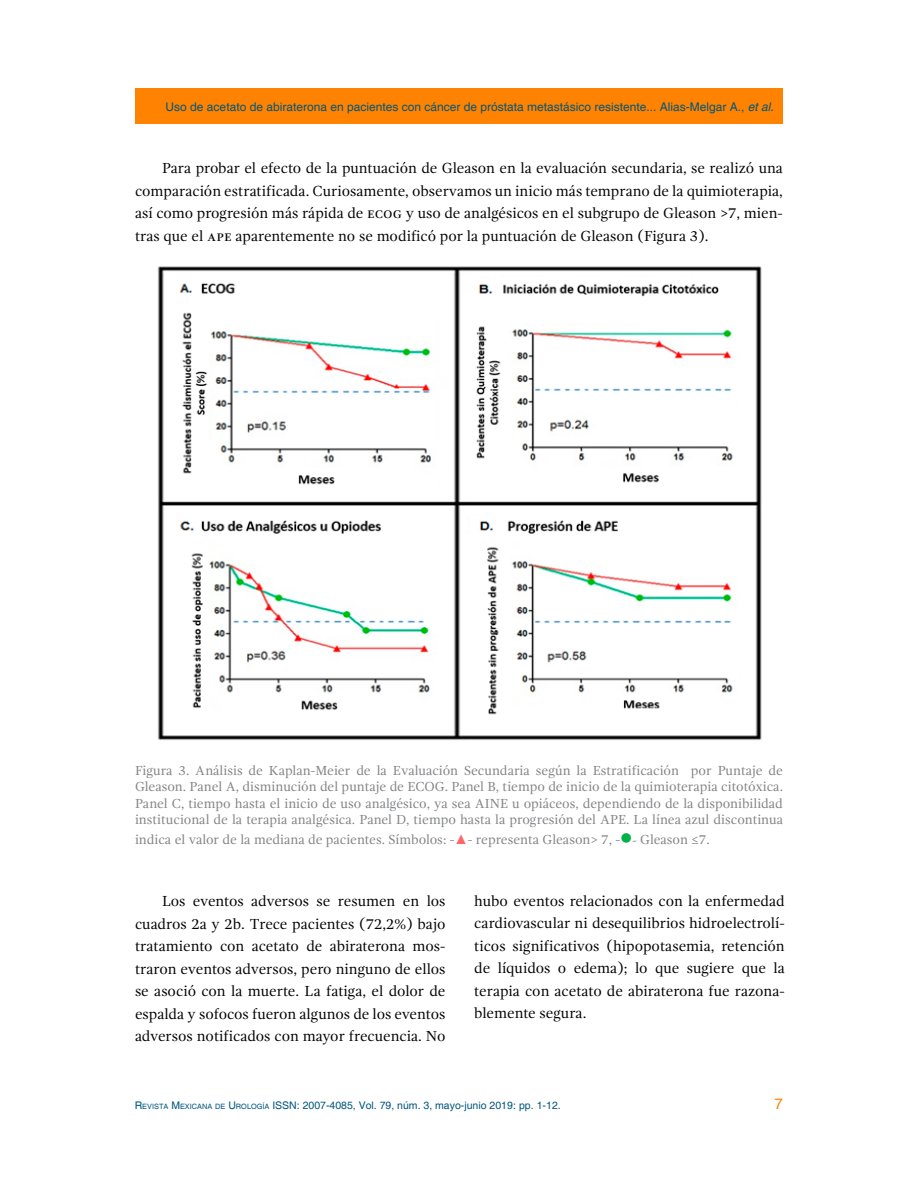
<style>
.page{position:relative;width:918px;height:1188px;background:#fff}
.page>*{position:absolute;margin:0;border:0;box-sizing:border-box;transform-origin:0 0}
.t1{font:15px/22.5px "Gandhi Serif";color:#000;text-align:justify}
.t2{font:15px "Helvetica";color:#ff8300}
.t3{font:13.5px/16.5px "Gandhi Serif";color:#808285;text-align:justify}
.t4{font:12px "Helvetica";color:#00567d}
.t5{font:10.5px "Helvetica";color:#00567d}
.s1{font-style:italic}
.s2{font-family:"Times New Roman";color:#f66}
.s3{color:#00b147}
.s4{font-family:"Adobe Garamond"}
.s5{font-style:inherit}
.s6{font-size:7.35px}
</style>
<div class="page">
<div style="left:135px;top:89px;width:648px;height:35px;background:#ff8300"></div>
<img style="left:157px;top:266px;width:605px;height:474px">
<p class="t4" style="left:166px;top:100px;width:610px">Uso de acetato de abiraterona en pacientes con cáncer de próstata metastásico resistente... Alias-Melgar A., <span class="s1">et al.</span></p>
<p class="t1" style="left:135px;top:157px;width:650px;text-indent:27px">Para probar el efecto de la puntuación de Gleason en la evaluación secundaria, se realizó una comparación estratificada. Curiosamente, observamos un inicio más temprano de la quimioterapia, así como progresión más rápida de ecog y uso de analgésicos en el subgrupo de Gleason &gt;7, mien&shy;tras que el ape aparentemente no se modificó por la puntuación de Gleason (Figura 3).</p>
<p class="t3" style="left:135px;top:762px;width:650px">Figura 3. Análisis de Kaplan-Meier de la Evaluación Secundaria según la Estratificación por Puntaje de Gleason. Panel A, disminución del puntaje de ECOG. Panel B, tiempo de inicio de la quimioterapia citotóxica.<br>Panel C, tiempo hasta el inicio de uso analgésico, ya sea AINE u opiáceos, dependiendo de la disponibilidad institucional de la terapia analgésica. Panel D, tiempo hasta la progresión del APE. La línea azul discontinua</p>
<p class="t3" style="left:135px;top:832px;width:576px">indica el valor de la mediana de pacientes. Símbolos: -<span class="s2">▲</span>- representa Gleason&gt; 7, -<span class="s3">●</span><span class="s4">-</span> Gleason ≤7.</p>
<p class="t1" style="left:135px;top:890px;width:312px;text-indent:27px">Los eventos adversos se resumen en los cuadros 2a y 2b. Trece pacientes (72,2%) bajo tratamiento con acetato de abiraterona mos&shy;traron eventos adversos, pero ninguno de ellos se asoció con la muerte. La fatiga, el dolor de espalda y sofocos fueron algunos de los eventos adversos notificados con mayor frecuencia. No</p>
<p class="t1" style="left:474px;top:890px;width:312px">hubo eventos relacionados con la enfermedad cardiovascular ni desequilibrios hidroelectrolí&shy;ticos significativos (hipopotasemia, retención de líquidos o edema); lo que sugiere que la terapia con acetato de abiraterona fue razona&shy;blemente segura.</p>
<p class="t5" style="left:135px;top:1099px;width:428px"><span class="s5">R</span><span class="s6">EVISTA</span> <span class="s5">M</span><span class="s6">EXICANA DE</span> <span class="s5">U</span><span class="s6">ROLOGÍA</span> ISSN: 2007-4085, Vol. 79, núm. 3, mayo-junio 2019: pp. 1-12.</p>
<p class="t2" style="left:774px;top:1095px;width:10px">7</p>
</div>
